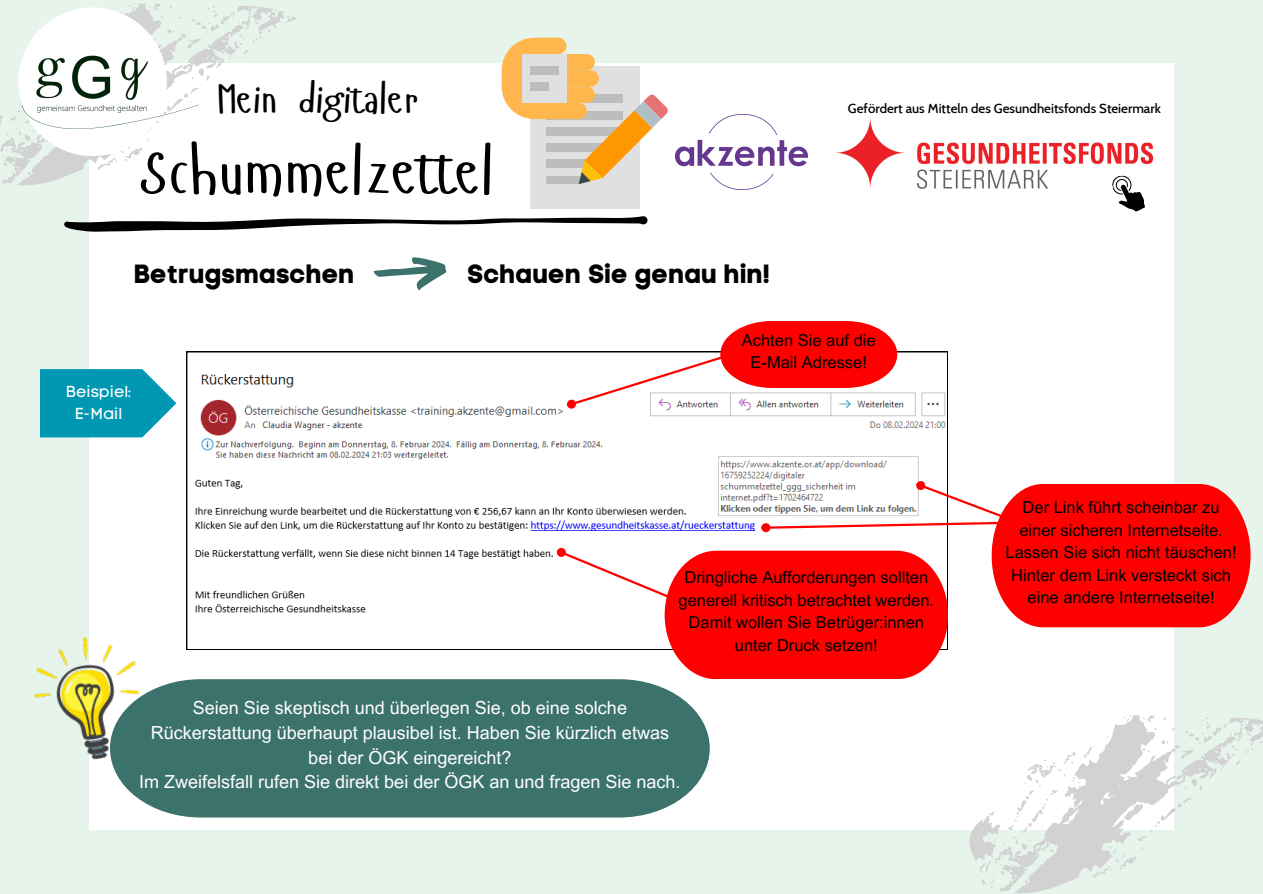
<style>
.page{position:relative;width:1263px;height:894px;background:#fff}
.page>*{position:absolute;margin:0;border:0;box-sizing:border-box;transform-origin:0 0}
.t1{font:63.6px "Hangyaboly";color:#000}
.t2{font:40.35px "Hangyaboly";color:#000}
.t3{font:26.25px "Code Pro Bold LC";color:#000}
.t4{font:18px/24.8px "Arial MT Pro";color:#fff;text-align:center}
.t5{font:16.5px/22.5px "Arial MT Pro";color:#000;text-align:center}
.t6{font:15.9px/21.3px "Code Pro Normal LC";color:#fff;text-align:center}
.t7{font:500 13.2px "Cabin";color:#000}
</style>
<div class="page">
<div style="left:0;top:0;width:1263px;height:893px;background:#e6f4ec"></div>
<div style="left:89px;top:63px;width:1085px;height:766px;background:#fff"></div>
<svg style="left:249px;top:6px;width:47px;height:37px"></svg>
<svg style="left:120px;top:4px;width:129px;height:157px"></svg>
<svg style="left:0;top:102px;width:117px;height:84px"></svg>
<svg style="left:969px;top:715px;width:294px;height:177px"></svg>
<svg style="left:64px;top:216px;width:584px;height:16px"></svg>
<div style="left:530px;top:66px;width:109px;height:142px;background:#e0e0e0"></div>
<svg style="left:502px;top:38px;width:166px;height:146px"></svg>
<div style="left:530px;top:38px;width:36px;height:16px;background:#ffb74d;border-radius:8px"></div>
<div style="left:522px;top:54px;width:44px;height:49px;background:#e0e0e0"></div>
<div style="left:530px;top:66px;width:28px;height:8px;background:#bdbdbd"></div>
<div style="left:530px;top:82px;width:19px;height:9px;background:#bdbdbd"></div>
<img style="left:675px;top:114px;width:133px;height:76px">
<div style="left:18px;top:7px;width:149px;height:149px;background:#fff;border-radius:50%"></div>
<img style="left:23px;top:36px;width:175px;height:92px">
<img style="left:835px;top:117px;width:319px;height:72px">
<svg style="left:1111px;top:174px;width:35px;height:38px"></svg>
<svg style="left:373px;top:257px;width:73px;height:33px"></svg>
<svg style="left:40px;top:369px;width:136px;height:68px;background:#1ea3bb"></svg>
<svg style="left:186px;top:351px;width:762px;height:298px"></svg>
<svg style="left:564px;top:321px;width:333px;height:90px"></svg>
<svg style="left:554px;top:478px;width:696px;height:201px"></svg>
<div style="left:113px;top:679px;width:597px;height:138px;background:#3c726c"></div>
<img style="left:34px;top:637px;width:119px;height:131px">
<h2 class="t2" style="left:217px;top:74px;width:202px">Mein digitaler</h2>
<h1 class="t1" style="left:141px;top:131px;width:354px">Schummelzettel</h1>
<h3 class="t3" style="left:134px;top:258px;width:223px">Betrugsmaschen</h3>
<h3 class="t3" style="left:467px;top:258px;width:305px">Schauen Sie genau hin!</h3>
<p class="t7" style="left:848px;top:100px;width:314px">Gefördert aus Mitteln des Gesundheitsfonds Steiermark</p>
<p class="t6" style="left:66px;top:381px;width:67px">Beispiel:<br>E-Mail</p>
<p class="t5" style="left:742px;top:330px;width:135px">Achten Sie auf die<br>E-Mail Adresse!</p>
<p class="t5" style="left:678px;top:568px;width:257px">Dringliche Aufforderungen sollten generell kritisch betrachtet werden.<br>Damit wollen Sie Betrüger:innen unter Druck setzen!</p>
<p class="t4" style="left:139px;top:697px;width:543px">Seien Sie skeptisch und überlegen Sie, ob eine solche Rückerstattung überhaupt plausibel ist. Haben Sie kürzlich etwas bei der ÖGK eingereicht?<br>Im Zweifelsfall rufen Sie direkt bei der ÖGK an und fragen Sie nach.</p>
<p class="t5" style="left:1006px;top:498px;width:232px">Der Link führt scheinbar zu einer sicheren Internetseite.<br>Lassen Sie sich nicht täuschen!<br>Hinter dem Link versteckt sich eine andere Internetseite!</p>
</div>
